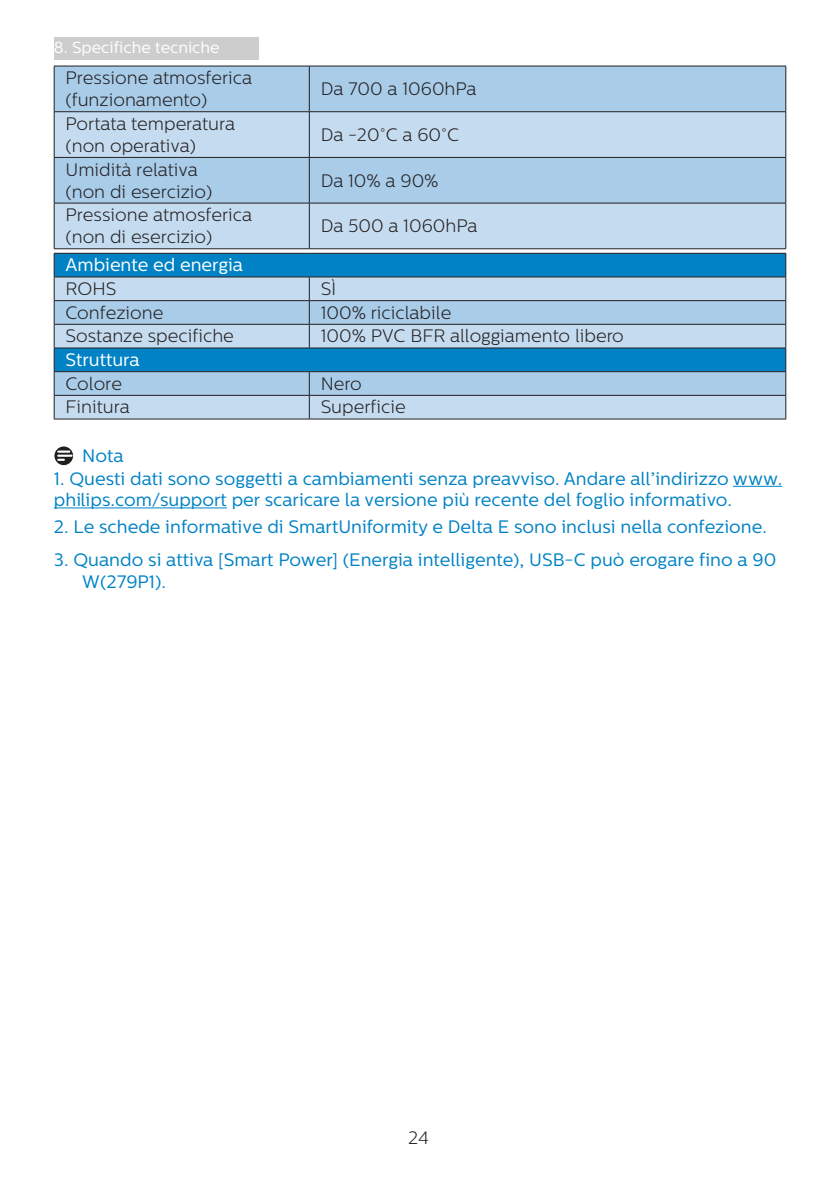
<style>
.page{position:relative;width:840px;height:1191px;background:#fff}
.page>*{position:absolute;margin:0;border:0;box-sizing:border-box;transform-origin:0 0}
.Note_body{font:18px/21.6px "Centrale Sans";color:#0082c5}
.t1{font:300 18px/22px "Centrale Sans";color:#231f20}
.t2{font:18px "Centrale Sans";color:#fff}
.Heading_4_Blue{font:18px "Centrale Sans";color:#0082c5}
.t3{font:16px "Centrale Sans";color:#fff}
</style>
<div class="page">
<div style="left:54px;top:37px;width:204px;height:23px;background:#cdcdcd"></div>
<hr style="left:732px;top:486px;width:49px;height:1px;background:#0082c5">
<hr style="left:54px;top:507px;width:173px;height:1px;background:#0082c5">
<div style="left:55px;top:67px;width:730px;height:44px;background:#a9cce9"></div>
<svg style="left:55px;top:112px;width:730px;height:136px;fill:#c5dcf0"></svg>
<hr style="left:54px;top:66px;width:1px;height:45px;background:#231f20">
<hr style="left:54px;top:112px;width:1px;height:45px;background:#231f20">
<hr style="left:54px;top:66px;width:255px;height:1px;background:#231f20">
<hr style="left:54px;top:111px;width:255px;height:1px;background:#231f20">
<hr style="left:309px;top:66px;width:1px;height:45px;background:#231f20">
<hr style="left:309px;top:112px;width:1px;height:45px;background:#231f20">
<hr style="left:785px;top:66px;width:1px;height:45px;background:#231f20">
<hr style="left:785px;top:112px;width:1px;height:45px;background:#231f20">
<hr style="left:309px;top:66px;width:476px;height:1px;background:#231f20">
<hr style="left:309px;top:111px;width:476px;height:1px;background:#231f20">
<hr style="left:54px;top:158px;width:1px;height:45px;background:#231f20">
<hr style="left:54px;top:203px;width:1px;height:45px;background:#231f20">
<hr style="left:54px;top:157px;width:255px;height:1px;background:#231f20">
<hr style="left:309px;top:158px;width:1px;height:45px;background:#231f20">
<hr style="left:309px;top:203px;width:1px;height:45px;background:#231f20">
<hr style="left:785px;top:158px;width:1px;height:45px;background:#231f20">
<hr style="left:785px;top:203px;width:1px;height:45px;background:#231f20">
<hr style="left:309px;top:157px;width:476px;height:1px;background:#231f20">
<hr style="left:54px;top:203px;width:255px;height:1px;background:#231f20">
<hr style="left:54px;top:248px;width:255px;height:1px;background:#231f20">
<hr style="left:309px;top:203px;width:476px;height:1px;background:#231f20">
<hr style="left:309px;top:248px;width:476px;height:1px;background:#231f20">
<div style="left:55px;top:254px;width:730px;height:23px;background:#0082c5"></div>
<div style="left:55px;top:278px;width:730px;height:141px;background:#c5dcf0"></div>
<svg style="left:55px;top:301px;width:730px;height:94px;fill:#a9cce9"></svg>
<hr style="left:54px;top:253px;width:255px;height:1px;background:#231f20">
<hr style="left:309px;top:253px;width:476px;height:1px;background:#231f20">
<hr style="left:54px;top:277px;width:255px;height:1px;background:#231f20">
<hr style="left:309px;top:277px;width:476px;height:1px;background:#231f20">
<hr style="left:54px;top:300px;width:255px;height:1px;background:#231f20">
<hr style="left:309px;top:300px;width:476px;height:1px;background:#231f20">
<hr style="left:54px;top:324px;width:255px;height:1px;background:#231f20">
<hr style="left:309px;top:324px;width:476px;height:1px;background:#231f20">
<svg style="left:309px;top:277px;width:1px;height:71px"></svg>
<hr style="left:54px;top:348px;width:255px;height:1px;background:#231f20">
<hr style="left:309px;top:348px;width:476px;height:1px;background:#231f20">
<hr style="left:54px;top:371px;width:255px;height:1px;background:#231f20">
<hr style="left:309px;top:371px;width:476px;height:1px;background:#231f20">
<hr style="left:54px;top:395px;width:255px;height:1px;background:#231f20">
<svg style="left:54px;top:253px;width:1px;height:166px"></svg>
<hr style="left:309px;top:395px;width:476px;height:1px;background:#231f20">
<svg style="left:309px;top:372px;width:1px;height:47px"></svg>
<svg style="left:785px;top:253px;width:1px;height:166px"></svg>
<hr style="left:54px;top:419px;width:255px;height:1px;background:#231f20">
<hr style="left:309px;top:419px;width:476px;height:1px;background:#231f20">
<svg style="left:54px;top:446px;width:20px;height:19px"></svg>
<div style="left:54px;top:446px;width:20px;height:19px;border:1px solid #fff;border-radius:50%"></div>
<svg style="left:58px;top:450px;width:13px;height:11px"></svg>
<p class="t3" style="left:54px;top:38px;width:167px">8. Specifiche tecniche</p>
<p class="t1" style="left:65px;top:67px;width:188px">Pressione atmosferica (funzionamento)</p>
<p class="t1" style="left:320px;top:78px;width:157px">Da 700 a 1060hPa</p>
<p class="t1" style="left:65px;top:113px;width:171px">Portata temperatura (non operativa)</p>
<p class="t1" style="left:320px;top:124px;width:140px">Da -20°C a 60°C</p>
<p class="t1" style="left:65px;top:158px;width:148px">Umidità relativa (non di esercizio)</p>
<p class="t1" style="left:320px;top:169px;width:119px">Da 10% a 90%</p>
<p class="t1" style="left:65px;top:204px;width:188px">Pressione atmosferica (non di esercizio)</p>
<p class="t1" style="left:320px;top:215px;width:158px">Da 500 a 1060hPa</p>
<p class="t2" style="left:65px;top:255px;width:179px">Ambiente ed energia</p>
<p class="t1" style="left:65px;top:278px;width:52px">ROHS</p>
<p class="t1" style="left:320px;top:278px;width:17px">SÌ</p>
<p class="t1" style="left:65px;top:301px;width:99px">Confezione</p>
<p class="t1" style="left:320px;top:301px;width:132px">100% riciclabile</p>
<p class="t1" style="left:65px;top:325px;width:170px">Sostanze specifiche</p>
<p class="t1" style="left:320px;top:325px;width:304px">100% PVC BFR alloggiamento libero</p>
<p class="t2" style="left:65px;top:349px;width:76px">Struttura</p>
<p class="t1" style="left:65px;top:372px;width:58px">Colore</p>
<p class="t1" style="left:320px;top:372px;width:43px">Nero</p>
<p class="t1" style="left:65px;top:396px;width:66px">Finitura</p>
<p class="t1" style="left:320px;top:396px;width:86px">Superficie</p>
<p class="Heading_4_Blue" style="left:82px;top:445px;width:43px">Nota</p>
<p class="Note_body" style="left:54px;top:467px;width:729px">1. Questi dati sono soggetti a cambiamenti senza preavviso. Andare all’indirizzo www. philips.com/support per scaricare la versione più recente del foglio informativo.</p>
<p class="Note_body" style="left:54px;top:516px;width:714px">2. Le schede informative di SmartUniformity e Delta E sono inclusi nella confezione.</p>
<p class="Note_body" style="left:82px;top:549px;width:695px;text-indent:-28px">3. Quando si attiva [Smart Power] (Energia intelligente), USB-C può erogare fino a 90<br>W(279P1).</p>
<p class="t1" style="left:408px;top:1127px;width:22px">24</p>
</div>
